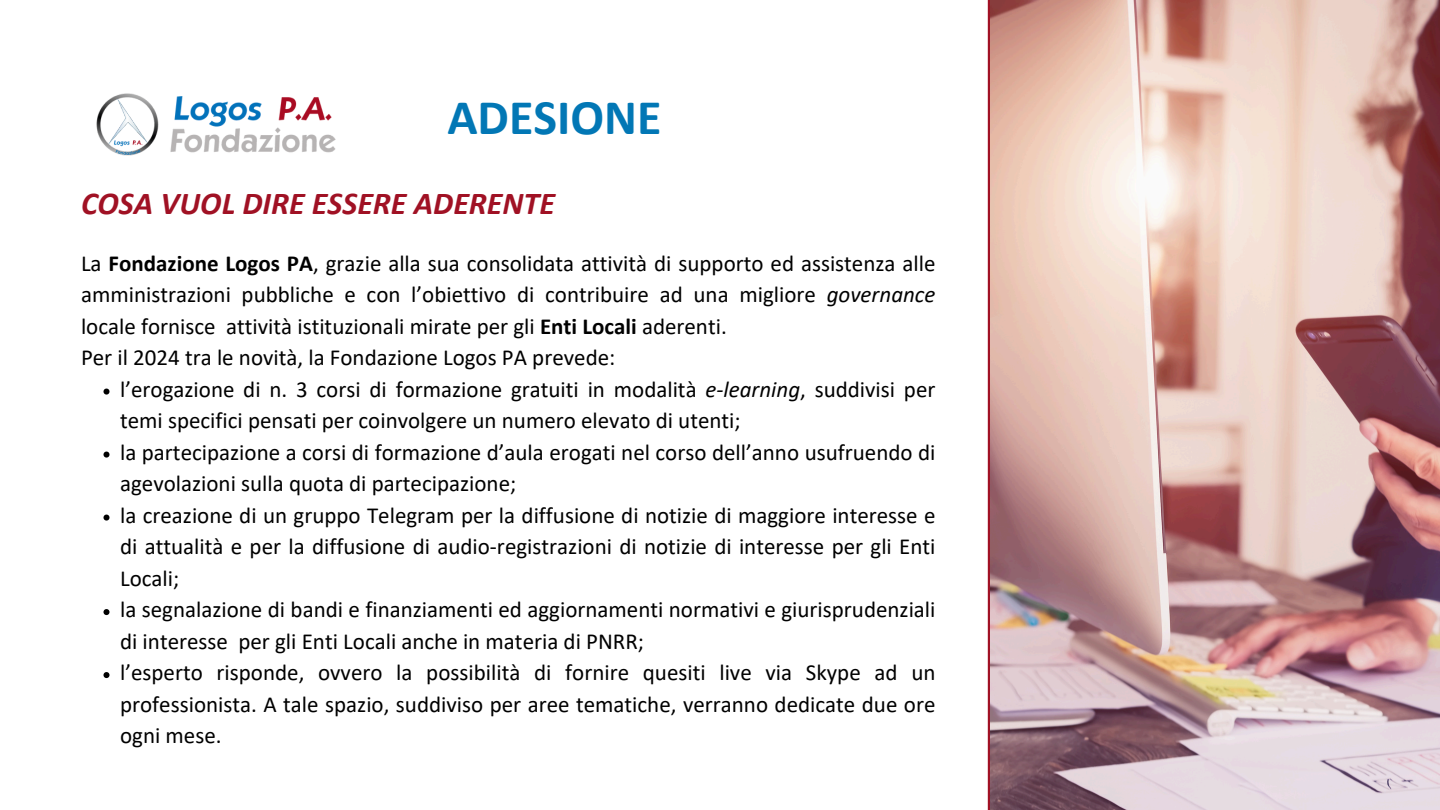
<style>
.page{position:relative;width:1440px;height:810px;background:#fff}
.page>*{position:absolute;margin:0;border:0;box-sizing:border-box;transform-origin:0 0}
.t1{font:700 50px "Calibri";color:#0277b5}
.t2{font:italic 700 32px "Calibri";color:#a01124}
.t3{font:23px/31.5px "Calibri";color:#000;text-align:justify}
.s1{font-weight:700}
.s2{font-style:italic}
</style>
<div class="page">
<svg style="left:104px;top:389px;width:6px;height:6px"></svg>
<svg style="left:104px;top:452px;width:6px;height:6px"></svg>
<svg style="left:104px;top:515px;width:6px;height:6px"></svg>
<svg style="left:104px;top:609px;width:6px;height:6px"></svg>
<svg style="left:104px;top:672px;width:6px;height:6px"></svg>
<hr style="left:988px;top:0;width:3px;height:810px;background:#a01124">
<img style="left:991px;top:0;width:449px;height:810px">
<img style="left:96px;top:93px;width:240px;height:63px">
<p class="t1" style="left:447px;top:96px;width:216px">ADESIONE</p>
<h1 class="t2" style="left:81px;top:190px;width:476px">COSA VUOL DIRE ESSERE ADERENTE</h1>
<h2 class="t3" style="left:81px;top:249px;width:856px">La <span class="s1">Fondazione Logos PA</span>, grazie alla sua consolidata attività di supporto ed assistenza alle amministrazioni pubbliche e con l’obiettivo di contribuire ad una migliore <span class="s2">governance </span>locale fornisce attività istituzionali mirate per gli <span class="s1">Enti Locali</span> aderenti.</h2>
<p class="t3" style="left:81px;top:344px;width:536px">Per il 2024 tra le novità, la Fondazione Logos PA prevede:</p>
<p class="t3" style="left:120px;top:375px;width:817px">l’erogazione di n. 3 corsi di formazione gratuiti in modalità <span class="s2">e-learning</span>, suddivisi per temi specifici pensati per coinvolgere un numero elevato di utenti;</p>
<p class="t3" style="left:120px;top:438px;width:817px">la partecipazione a corsi di formazione d’aula erogati nel corso dell’anno usufruendo di agevolazioni sulla quota di partecipazione;</p>
<p class="t3" style="left:120px;top:501px;width:817px">la creazione di un gruppo Telegram per la diffusione di notizie di maggiore interesse e di attualità e per la diffusione di audio-registrazioni di notizie di interesse per gli Enti Locali;</p>
<p class="t3" style="left:120px;top:596px;width:817px">la segnalazione di bandi e finanziamenti ed aggiornamenti normativi e giurisprudenziali di interesse per gli Enti Locali anche in materia di PNRR;</p>
<p class="t3" style="left:120px;top:659px;width:817px">l’esperto risponde, ovvero la possibilità di fornire quesiti live via Skype ad un professionista. A tale spazio, suddiviso per aree tematiche, verranno dedicate due ore ogni mese.</p>
</div>
